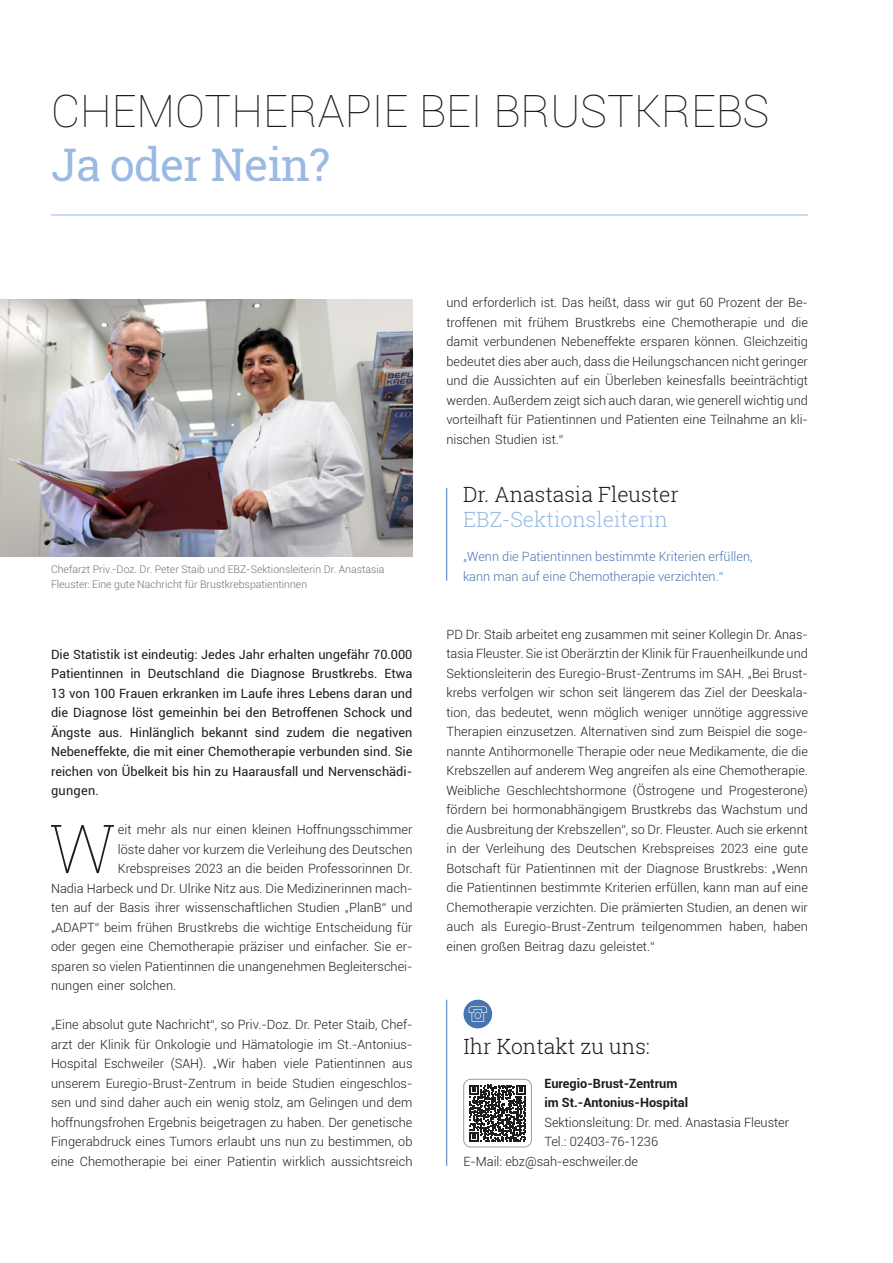
<style>
.page{position:relative;width:893px;height:1263px;background:#fff}
.page>*{position:absolute;margin:0;border:0;box-sizing:border-box;transform-origin:0 0}
.t1{font:100 67.65px "Roboto Slab";color:#1d1d1b}
.t2{font:100 45px "Roboto";color:#1d1d1b}
.t3{font:45px "Roboto Slab";letter-spacing:-.025em;color:#9abae3}
.t4{font:300 21px "Roboto Slab";color:#1d1d1b}
.t5{font:300 21px "Roboto Slab";color:#9abae3}
.t6{font:300 12.75px/19.5px "Roboto";color:#1d1d1b;text-align:justify}
.t7{font:12.75px/19.5px "Roboto";color:#1d1d1b;text-align:justify}
.t8{font:300 12.75px/19.5px "Roboto";color:#4675b1}
.t9{font:700 12.75px/19.5px "Roboto";color:#1d1d1b}
.t10{font:300 10.5px/15px "Roboto";color:#70706f}
</style>
<div class="page">
<hr style="left:51px;top:215px;width:757px;height:1px;background:#9abae3">
<img style="left:0;top:300px;width:412px;height:256px">
<hr style="left:446px;top:1000px;width:1px;height:166px;background:#4675b1">
<div style="left:463px;top:1000px;width:29px;height:28px;background:#4675b1;border-radius:50%"></div>
<svg style="left:469px;top:1006px;width:18px;height:16px"></svg>
<svg style="left:469px;top:1085px;width:57px;height:56px"></svg>
<div style="left:463px;top:1079px;width:69px;height:68px;border:1px solid #9d9d9d;border-radius:7px"></div>
<hr style="left:446px;top:488px;width:1px;height:92px;background:#4675b1">
<h2 class="t2" style="left:51px;top:80px;width:720px">CHEMOTHERAPIE BEI BRUSTKREBS</h2>
<h2 class="t3" style="left:51px;top:134px;width:281px">Ja oder Nein?</h2>
<p class="t10" style="left:51px;top:561px;width:335px">Chefarzt Priv.-Doz. Dr. Peter Staib und EBZ-Sektionsleiterin Dr. Anastasia<br>Fleuster: Eine gute Nachricht für Brustkrebspatientinnen</p>
<p class="t7" style="left:51px;top:644px;width:363px">Die Statistik ist eindeutig: Jedes Jahr erhalten ungefähr 70.000<br>Patientinnen in Deutschland die Diagnose Brustkrebs. Etwa 13 von 100 Frauen erkranken im Laufe ihres Lebens daran und die Diagnose löst gemeinhin bei den Betroffenen Schock und Ängste aus. Hinlänglich bekannt sind zudem die negativen Nebeneffekte, die mit einer Chemotherapie verbunden sind. Sie reichen von Übelkeit bis hin zu Haarausfall und Nervenschädi&shy;gungen.</p>
<h1 class="t1" style="left:49px;top:802px;width:66px">W</h1>
<p class="t6" style="left:118px;top:819px;width:296px">eit mehr als nur einen kleinen Hoffnungsschimmer</p>
<p class="t6" style="left:118px;top:839px;width:296px">löste daher vor kurzem die Verleihung des Deutschen</p>
<p class="t6" style="left:118px;top:858px;width:296px">Krebspreises 2023 an die beiden Professorinnen Dr.</p>
<p class="t6" style="left:51px;top:878px;width:363px">Nadia Harbeck und Dr. Ulrike Nitz aus. Die Medizinerinnen mach-</p>
<p class="t6" style="left:51px;top:897px;width:363px">ten auf der Basis ihrer wissenschaftlichen Studien „PlanB“ und</p>
<p class="t6" style="left:51px;top:917px;width:363px">„ADAPT“ beim frühen Brustkrebs die wichtige Entscheidung für</p>
<p class="t6" style="left:51px;top:936px;width:363px">oder gegen eine Chemotherapie präziser und einfacher. Sie er-</p>
<p class="t6" style="left:51px;top:956px;width:363px">sparen so vielen Patientinnen die unangenehmen Begleiterschei-</p>
<p class="t6" style="left:51px;top:975px;width:127px">nungen einer solchen.</p>
<p class="t6" style="left:51px;top:1014px;width:363px">„Eine absolut gute Nachricht“, so Priv.-Doz. Dr. Peter Staib, Chef&shy;arzt der Klinik für Onkologie und Hämatologie im St.-Antonius-Hospital Eschweiler (SAH). „Wir haben viele Patientinnen aus unserem Euregio-Brust-Zentrum in beide Studien eingeschlos&shy;sen und sind daher auch ein wenig stolz, am Gelingen und dem hoffnungsfrohen Ergebnis beigetragen zu haben. Der genetische Fingerabdruck eines Tumors erlaubt uns nun zu bestimmen, ob eine Chemotherapie bei einer Patientin wirklich aussichtsreich</p>
<p class="t6" style="left:446px;top:293px;width:363px">und erforderlich ist. Das heißt, dass wir gut 60 Prozent der Be&shy;troffenen mit frühem Brustkrebs eine Chemotherapie und die damit verbundenen Nebeneffekte ersparen können. Gleichzeitig bedeutet dies aber auch, dass die Heilungschancen nicht geringer und die Aussichten auf ein Überleben keinesfalls beeinträchtigt werden. Außerdem zeigt sich auch daran, wie generell wichtig und vorteilhaft für Patientinnen und Patienten eine Teilnahme an kli&shy;nischen Studien ist.“</p>
<h3 class="t4" style="left:463px;top:480px;width:217px">Dr. Anastasia Fleuster</h3>
<h3 class="t5" style="left:463px;top:505px;width:206px">EBZ-Sektionsleiterin</h3>
<p class="t8" style="left:463px;top:546px;width:291px">„Wenn die Patientinnen bestimmte Kriterien erfüllen, kann man auf eine Chemotherapie verzichten.“</p>
<p class="t6" style="left:446px;top:624px;width:363px">PD Dr. Staib arbeitet eng zusammen mit seiner Kollegin Dr. Anas&shy;tasia Fleuster. Sie ist Oberärztin der Klinik für Frauenheilkunde und Sektionsleiterin des Euregio-Brust-Zentrums im SAH. „Bei Brust&shy;krebs verfolgen wir schon seit längerem das Ziel der Deeskala&shy;tion, das bedeutet, wenn möglich weniger unnötige aggressive Therapien einzusetzen. Alternativen sind zum Beispiel die soge&shy;nannte Antihormonelle Therapie oder neue Medikamente, die die Krebszellen auf anderem Weg angreifen als eine Chemotherapie.<br>Weibliche Geschlechtshormone (Östrogene und Progesterone) fördern bei hormonabhängigem Brustkrebs das Wachstum und die Ausbreitung der Krebszellen“, so Dr. Fleuster. Auch sie erkennt in der Verleihung des Deutschen Krebspreises 2023 eine gute Botschaft für Patientinnen mit der Diagnose Brustkrebs: „Wenn die Patientinnen bestimmte Kriterien erfüllen, kann man auf eine Chemotherapie verzichten. Die prämierten Studien, an denen wir auch als Euregio-Brust-Zentrum teilgenommen haben, haben einen großen Beitrag dazu geleistet.“</p>
<h3 class="t4" style="left:463px;top:1031px;width:188px">Ihr Kontakt zu uns:</h3>
<p class="t9" style="left:544px;top:1073px;width:145px">Euregio-Brust-Zentrum im St.-Antonius-Hospital</p>
<p class="t6" style="left:544px;top:1112px;width:246px">Sektionsleitung: Dr. med. Anastasia Fleuster</p>
<p class="t6" style="left:544px;top:1131px;width:115px">Tel.: 02403-76-1236</p>
<p class="t6" style="left:463px;top:1151px;width:176px">E-Mail: ebz@sah-eschweiler.de</p>
</div>
